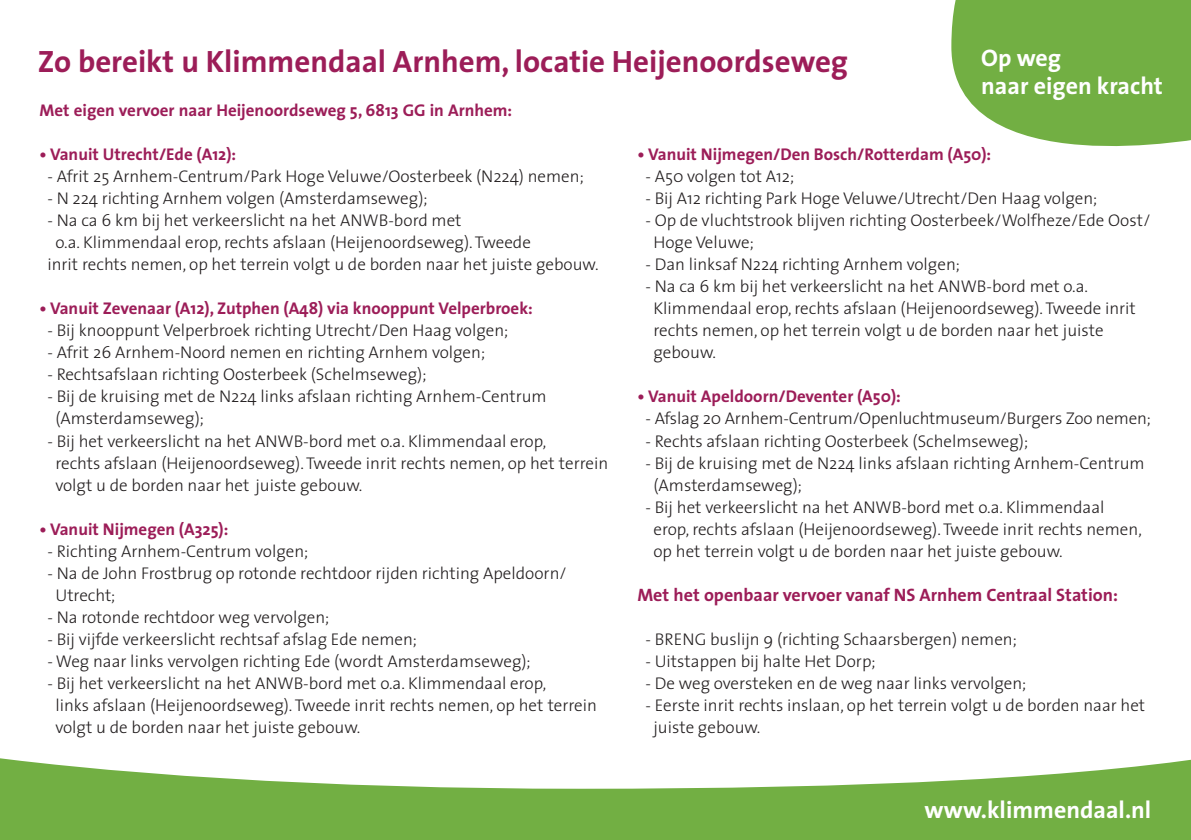
<style>
.page{position:relative;width:1191px;height:840px;background:#fff}
.page>*{position:absolute;margin:0;border:0;box-sizing:border-box;transform-origin:0 0}
.t1{font:700 31px "The Sans";color:#9c1d58}
.plat_rlinkslijnend{font:700 24px "The Sans";color:#fff}
.t2{font:700 18px "The Sans";color:#9c1d58}
.t3{font:300 17px/22px "The Sans";color:#231f20}
.inleiding{font:700 17px "The Sans";color:#9c1d58}
.kopje{font:700 17px "The Sans";color:#9c1d58}
</style>
<div class="page">
<svg style="left:0;top:758px;width:1191px;height:81px;fill:#72af43"></svg>
<svg style="left:951px;top:0;width:240px;height:147px;background:#81b757"></svg>
<p class="t1" style="left:38px;top:36px;width:811px">Zo bereikt u Klimmendaal Arnhem, locatie Heijenoordseweg</p>
<p class="plat_rlinkslijnend" style="left:981px;top:38px;width:82px">Op weg</p>
<p class="plat_rlinkslijnend" style="left:981px;top:66px;width:183px">naar eigen kracht</p>
<p class="inleiding" style="left:39px;top:96px;width:474px">Met eigen vervoer naar Heijenoordseweg 5, 6813 GG in Arnhem:</p>
<p class="inleiding" style="left:39px;top:140px;width:198px">• Vanuit Utrecht/Ede (A12):</p>
<p class="t3" style="left:47px;top:165px;width:538px">- Afrit 25 Arnhem-Centrum/Park Hoge Veluwe/Oosterbeek (N224) nemen;</p>
<p class="t3" style="left:47px;top:187px;width:382px">- N 224 richting Arnhem volgen (Amsterdamseweg);</p>
<p class="t3" style="left:47px;top:209px;width:415px">- Na ca 6 km bij het verkeerslicht na het ANWB-bord met</p>
<p class="t3" style="left:55px;top:231px;width:477px">o.a. Klimmendaal erop, rechts afslaan (Heijenoordseweg). Tweede</p>
<p class="t3" style="left:47px;top:253px;width:552px">inrit rechts nemen, op het terrein volgt u de borden naar het juiste gebouw.</p>
<p class="inleiding" style="left:39px;top:294px;width:495px">• Vanuit Zevenaar (A12), Zutphen (A48) via knooppunt Velperbroek:</p>
<p class="t3" style="left:47px;top:319px;width:462px">- Bij knooppunt Velperbroek richting Utrecht/Den Haag volgen;</p>
<p class="t3" style="left:47px;top:341px;width:439px">- Afrit 26 Arnhem-Noord nemen en richting Arnhem volgen;</p>
<p class="t3" style="left:47px;top:363px;width:380px">- Rechtsafslaan richting Oosterbeek (Schelmseweg);</p>
<p class="t3" style="left:47px;top:385px;width:501px">- Bij de kruising met de N224 links afslaan richting Arnhem-Centrum</p>
<p class="t3" style="left:55px;top:407px;width:150px">(Amsterdamseweg);</p>
<p class="t3" style="left:55px;top:429px;width:554px;text-indent:-8px">- Bij het verkeerslicht na het ANWB-bord met o.a. Klimmendaal erop,<br>rechts afslaan (Heijenoordseweg). Tweede inrit rechts nemen, op het terrein</p>
<p class="t3" style="left:55px;top:473px;width:308px">volgt u de borden naar het juiste gebouw.</p>
<p class="inleiding" style="left:39px;top:514px;width:191px">• Vanuit Nijmegen (A325):</p>
<p class="t3" style="left:47px;top:539px;width:262px">- Richting Arnhem-Centrum volgen;</p>
<p class="t3" style="left:55px;top:561px;width:512px;text-indent:-8px">- Na de John Frostbrug op rotonde rechtdoor rijden richting Apeldoorn/<br>Utrecht;</p>
<p class="t3" style="left:47px;top:605px;width:283px">- Na rotonde rechtdoor weg vervolgen;</p>
<p class="t3" style="left:47px;top:627px;width:371px">- Bij vijfde verkeerslicht rechtsaf afslag Ede nemen;</p>
<p class="t3" style="left:47px;top:649px;width:485px">- Weg naar links vervolgen richting Ede (wordt Amsterdamseweg);</p>
<p class="t3" style="left:55px;top:671px;width:543px;text-indent:-8px">- Bij het verkeerslicht na het ANWB-bord met o.a. Klimmendaal erop,<br>links afslaan (Heijenoordseweg). Tweede inrit rechts nemen, op het terrein volgt u de borden naar het juiste gebouw.</p>
<p class="inleiding" style="left:637px;top:140px;width:355px">• Vanuit Nijmegen/Den Bosch/Rotterdam (A50):</p>
<p class="t3" style="left:645px;top:165px;width:150px">- A50 volgen tot A12;</p>
<p class="t3" style="left:645px;top:187px;width:453px">- Bij A12 richting Park Hoge Veluwe/Utrecht/Den Haag volgen;</p>
<p class="t3" style="left:653px;top:209px;width:498px;text-indent:-8px">- Op de vluchtstrook blijven richting Oosterbeek/Wolfheze/Ede Oost/<br>Hoge Veluwe;</p>
<p class="t3" style="left:645px;top:253px;width:316px">- Dan linksaf N224 richting Arnhem volgen;</p>
<p class="t3" style="left:653px;top:275px;width:484px;text-indent:-8px">- Na ca 6 km bij het verkeerslicht na het ANWB-bord met o.a.<br>Klimmendaal erop, rechts afslaan (Heijenoordseweg). Tweede inrit rechts nemen, op het terrein volgt u de borden naar het juiste gebouw.</p>
<p class="kopje" style="left:637px;top:382px;width:265px">• Vanuit Apeldoorn/Deventer (A50):</p>
<p class="t3" style="left:645px;top:407px;width:507px">- Afslag 20 Arnhem-Centrum/Openluchtmuseum/Burgers Zoo nemen;</p>
<p class="t3" style="left:645px;top:429px;width:384px">- Rechts afslaan richting Oosterbeek (Schelmseweg);</p>
<p class="t3" style="left:653px;top:451px;width:493px;text-indent:-8px">- Bij de kruising met de N224 links afslaan richting Arnhem-Centrum (Amsterdamseweg);</p>
<p class="t3" style="left:653px;top:495px;width:490px;text-indent:-8px">- Bij het verkeerslicht na het ANWB-bord met o.a. Klimmendaal erop, rechts afslaan (Heijenoordseweg). Tweede inrit rechts nemen,</p>
<p class="t3" style="left:653px;top:539px;width:411px">op het terrein volgt u de borden naar het juiste gebouw.</p>
<p class="t2" style="left:637px;top:579px;width:482px">Met het openbaar vervoer vanaf NS Arnhem Centraal Station:</p>
<p class="t3" style="left:645px;top:627px;width:373px">- BRENG buslijn 9 (richting Schaarsbergen) nemen;</p>
<p class="t3" style="left:645px;top:649px;width:232px">- Uitstappen bij halte Het Dorp;</p>
<p class="t3" style="left:645px;top:671px;width:382px">- De weg oversteken en de weg naar links vervolgen;</p>
<p class="t3" style="left:653px;top:693px;width:493px;text-indent:-8px">- Eerste inrit rechts inslaan, op het terrein volgt u de borden naar het juiste gebouw.</p>
<p class="plat_rlinkslijnend" style="left:924px;top:789px;width:228px">www.klimmendaal.nl</p>
</div>
